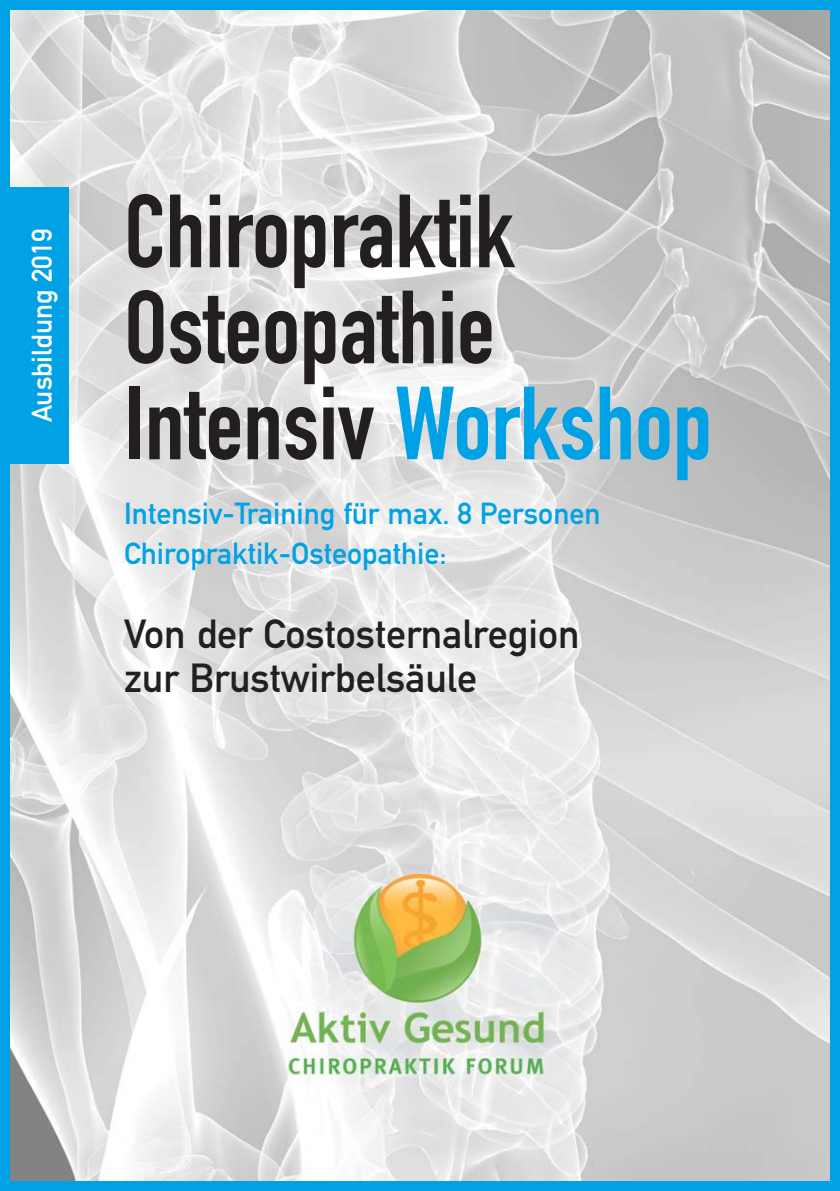
<style>
.page{position:relative;width:840px;height:1191px;background:#fff}
.page>*{position:absolute;margin:0;border:0;box-sizing:border-box;transform-origin:0 0}
.t1{font:102px/96px "DIN Engschrift";color:#231f20}
.t2{font:40px/44px "DIN Mittelschrift Alternate";color:#231f20}
.t3{font:30px/40px "DIN Mittelschrift Alternate";color:#00a2e5}
.t4{font:28px "DIN Mittelschrift Alternate";color:#fff}
.s1{color:#00a2e5}
</style>
<div class="page">
<img style="left:11px;top:11px;width:817px;height:1169px">
<div style="left:0;top:0;width:839px;height:1191px;border:10px solid #00a2e5"></div>
<div style="left:0;top:187px;width:68px;height:276px;background:#00a2e5"></div>
<img style="left:281px;top:874px;width:274px;height:208px">
<p class="t4" style="left:32px;top:422px;width:195px;rotate:-90deg">Ausbildung 2019</p>
<h1 class="t1" style="left:124px;top:195px;width:589px">Chiropraktik<br>Osteopathie<br>Intensiv <span class="s1">Workshop</span></h1>
<p class="t3" style="left:124px;top:497px;width:477px">Intensiv-Training für max. 8 Personen<br>Chiropraktik-Osteopathie:</p>
<h2 class="t2" style="left:124px;top:616px;width:456px">Von der Costosternalregion zur Brustwirbelsäule</h2>
</div>
